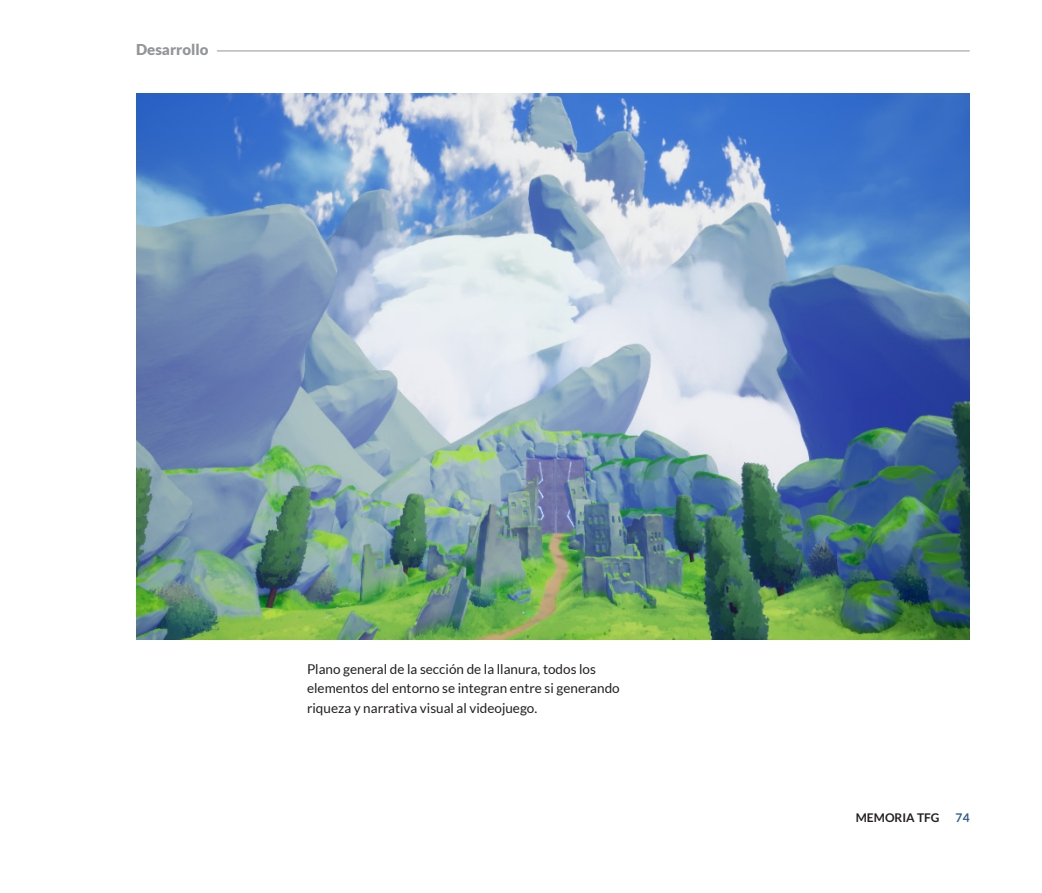
<style>
.page{position:relative;width:1042px;height:893px;background:#fff}
.page>*{position:absolute;margin:0;border:0;box-sizing:border-box;transform-origin:0 0}
.t1{font:900 15px "Lato";color:#939598}
.Cuerpo_General{font:13.5px/19.5px "Lato";color:#231f20}
.t2{font:700 12px "Lato";color:#231f20}
.t3{font:700 12px "Lato";color:#315c8e}
</style>
<div class="page">
<hr style="left:217px;top:51px;width:752px;height:1px;background:#939598">
<img style="left:136px;top:94px;width:833px;height:546px">
<p class="t1" style="left:136px;top:40px;width:74px">Desarrollo</p>
<p class="Cuerpo_General" style="left:307px;top:659px;width:314px">Plano general de la sección de la llanura, todos los elementos del entorno se integran entre si generando riqueza y narrativa visual al videojuego.</p>
<p class="t2" style="left:856px;top:811px;width:85px">MEMORIA TFG</p>
<p class="t3" style="left:955px;top:811px;width:16px">74</p>
</div>
